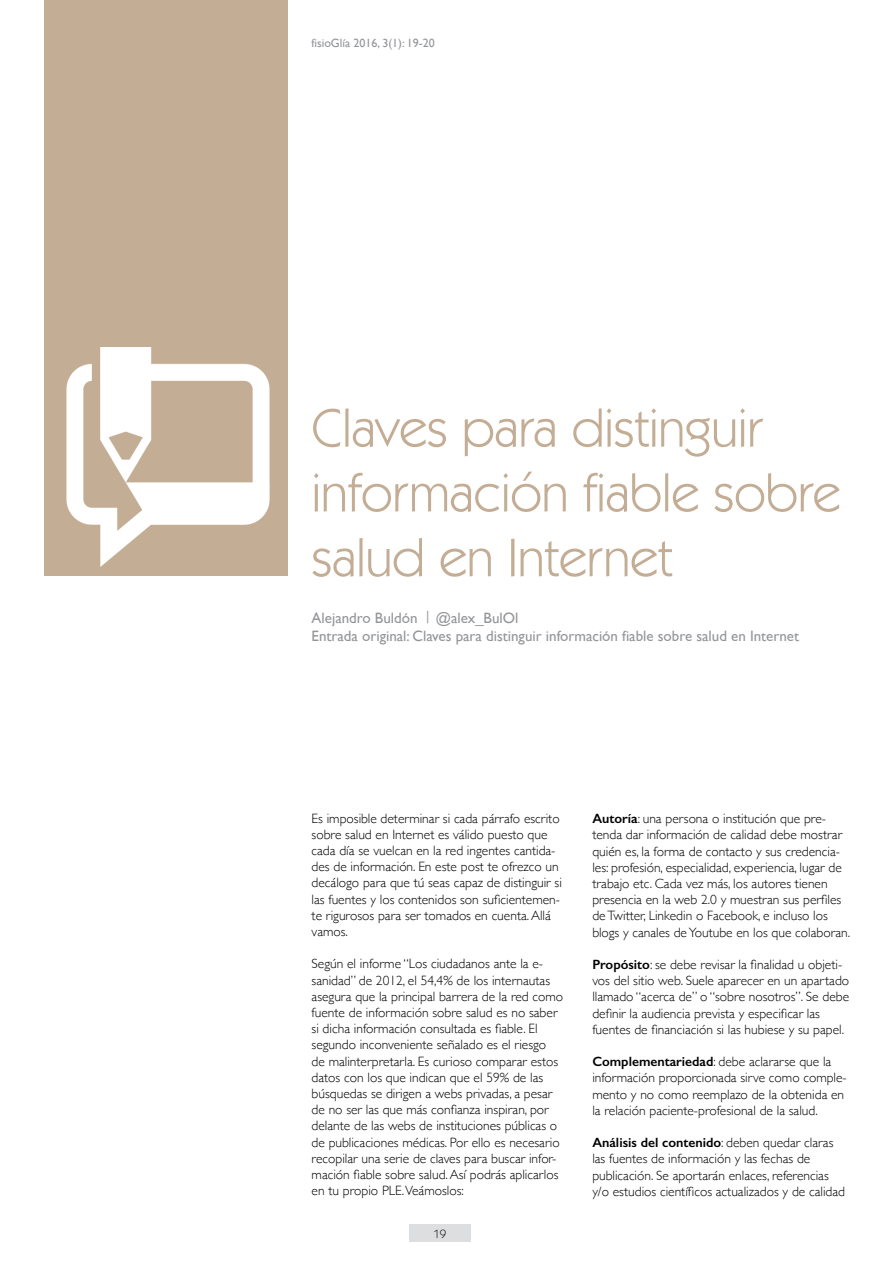
<style>
.page{position:relative;width:893px;height:1263px;background:#fff}
.page>*{position:absolute;margin:0;border:0;box-sizing:border-box;transform-origin:0 0}
.t1{font:54px/64.8px "Kabel IT Cby BT";color:#c4ad95}
.t2{font:15px "Gill Sans";color:#939598}
.t3{font:300 13.5px/16.2px "Gill Sans";color:#000}
.t4{font:12px "Gill Sans";color:#939598}
.t5{font:12px "Kabel IT Cby BT";color:#231f20}
.s1{font-weight:600}
</style>
<div class="page">
<div style="left:409px;top:1224px;width:62px;height:18px;background:#dddee0"></div>
<div style="left:44px;top:0;width:244px;height:576px;background:#c4ad95"></div>
<img style="left:66px;top:348px;width:204px;height:218px">
<p class="t4" style="left:311px;top:36px;width:125px">fisioGlía 2016, 3(1): 19-20</p>
<p class="t1" style="left:312px;top:394px;width:530px">Claves para distinguir información fiable sobre salud en Internet</p>
<p class="t2" style="left:312px;top:609px;width:208px">Alejandro Buldón | @alex_BulOl</p>
<p class="t2" style="left:312px;top:627px;width:489px">Entrada original: Claves para distinguir información fiable sobre salud en Internet</p>
<p class="t3" style="left:312px;top:809px;width:252px">Es imposible determinar si cada párrafo escrito sobre salud en Internet es válido puesto que cada día se vuelcan en la red ingentes cantida&shy;des de información. En este post te ofrezco un decálogo para que tú seas capaz de distinguir si las fuentes y los contenidos son suficientemen&shy;te rigurosos para ser tomados en cuenta. Allá vamos.</p>
<p class="t3" style="left:312px;top:955px;width:253px">Según el informe “Los ciudadanos ante la e&shy;sanidad” de 2012, el 54,4% de los internautas asegura que la principal barrera de la red como fuente de información sobre salud es no saber si dicha información consultada es fiable. El segundo inconveniente señalado es el riesgo<br>de malinterpretarla. Es curioso comparar estos datos con los que indican que el 59% de las búsquedas se dirigen a webs privadas, a pesar de no ser las que más confianza inspiran, por delante de las webs de instituciones públicas o de publicaciones médicas. Por ello es necesario recopilar una serie de claves para buscar infor&shy;mación fiable sobre salud. Así podrás aplicarlos en tu propio PLE.Veámoslos:</p>
<p class="t5" style="left:433px;top:1226px;width:14px">19</p>
<p class="t3" style="left:592px;top:810px;width:259px"><span class="s1">Autoría</span>: una persona o institución que pre&shy;tenda dar información de calidad debe mostrar quién es, la forma de contacto y sus credencia&shy;les: profesión, especialidad, experiencia, lugar de trabajo etc. Cada vez más, los autores tienen presencia en la web 2.0 y muestran sus perfiles de Twitter, Linkedin o Facebook, e incluso los blogs y canales de Youtube en los que colaboran.</p>
<p class="t3" style="left:592px;top:956px;width:258px"><span class="s1">Propósito</span>: se debe revisar la finalidad u objeti&shy;vos del sitio web. Suele aparecer en un apartado llamado “acerca de” o “sobre nosotros”. Se debe definir la audiencia prevista y especificar las fuentes de financiación si las hubiese y su papel.</p>
<p class="t3" style="left:592px;top:1053px;width:256px"><span class="s1">Complementariedad</span>: debe aclararse que la información proporcionada sirve como comple&shy;mento y no como reemplazo de la obtenida en la relación paciente-profesional de la salud.</p>
<p class="t3" style="left:592px;top:1134px;width:254px"><span class="s1">Análisis del contenido</span>: deben quedar claras las fuentes de información y las fechas de publicación. Se aportarán enlaces, referencias y/o estudios científicos actualizados y de calidad</p>
</div>
